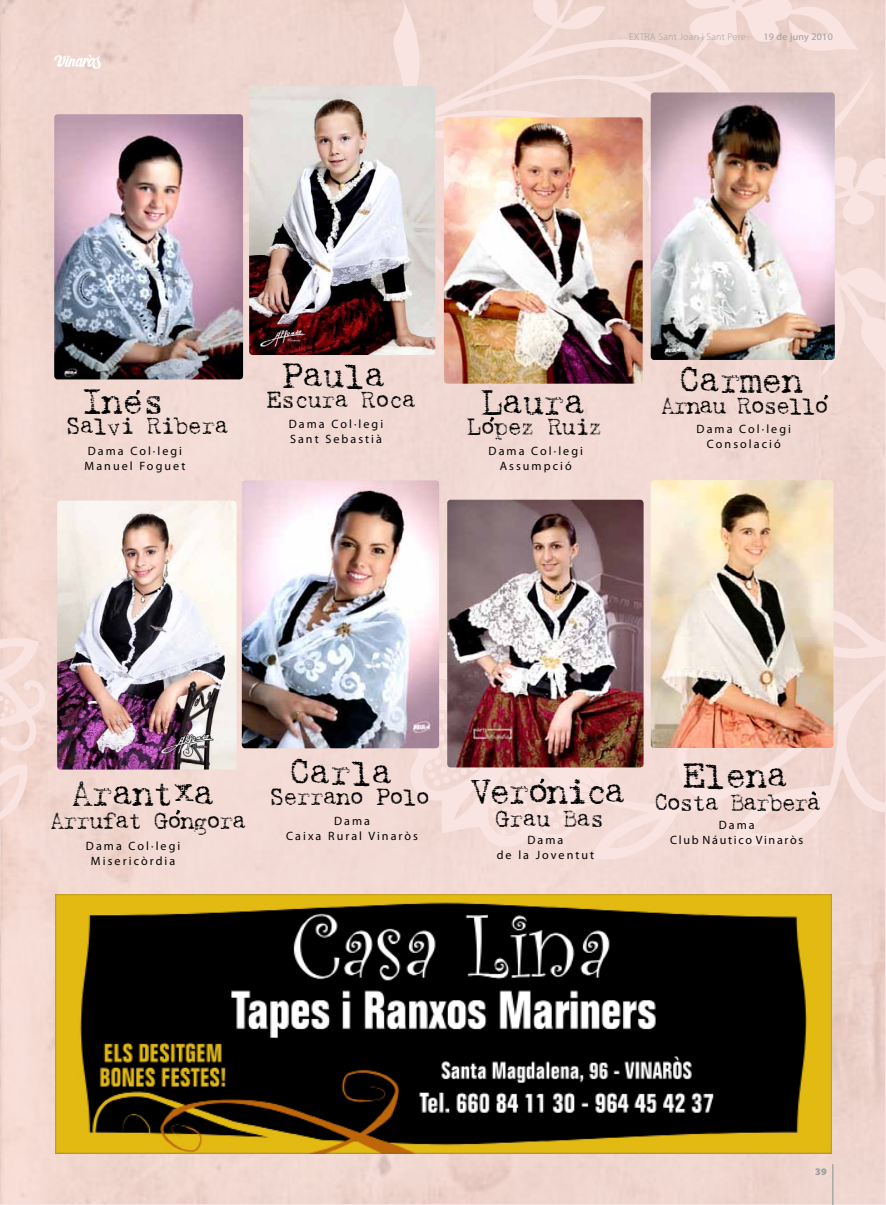
<style>
.page{position:relative;width:886px;height:1205px;background:#f2d8d1}
.page>*{position:absolute;margin:0;border:0;box-sizing:border-box;transform-origin:0 0}
.t1{font:36px "Harting";letter-spacing:-.03em;color:#000}
.t2{font:36px "Harting";letter-spacing:-.07em;color:#000}
.t3{font:23.88px "Harting";letter-spacing:-.05em;color:#000}
.t4{font:23.88px "Harting";letter-spacing:-.07em;color:#000}
.t5{font:12.12px/15px "Myriad Pro";letter-spacing:.17em;color:#000;text-align:center}
.t6{font:12.12px/15px "Myriad Pro";letter-spacing:.14em;color:#000;text-align:center}
.t7{font:300 10px "Myriad Pro";letter-spacing:.025em;color:#9c9e9f}
.t8{font:10px "Myriad Pro";letter-spacing:.025em;color:#9c9e9f}
.t9{font:900 10px "Myriad Pro";color:#9c9e9f}
</style>
<div class="page">
<svg style="left:0;top:622px;width:46px;height:346px"></svg>
<svg style="left:166px;top:0;width:720px;height:425px"></svg>
<svg style="left:407px;top:600px;width:479px;height:272px"></svg>
<div style="left:446px;top:731px;width:7px;height:7px;background:#f6dfdb;border-radius:50%"></div>
<div style="left:443px;top:723px;width:7px;height:7px;background:#fae4e2;border-radius:50%"></div>
<div style="left:434px;top:726px;width:7px;height:7px;background:#eed6d8;border-radius:50%"></div>
<svg style="left:438px;top:713px;width:7px;height:7px"></svg>
<div style="left:445px;top:755px;width:7px;height:7px;background:#fae4e2;border-radius:50%"></div>
<div style="left:434px;top:758px;width:7px;height:7px;background:#fae4e2;border-radius:50%"></div>
<div style="left:426px;top:763px;width:7px;height:7px;background:#fae4e2;border-radius:50%"></div>
<div style="left:428px;top:772px;width:7px;height:7px;background:#fae4e2;border-radius:50%"></div>
<div style="left:440px;top:767px;width:7px;height:6px;background:#fae4e2;border-radius:50%"></div>
<svg style="left:449px;top:763px;width:7px;height:7px"></svg>
<svg style="left:470px;top:765px;width:7px;height:6px"></svg>
<div style="left:460px;top:768px;width:7px;height:7px;background:#fae4e2;border-radius:50%"></div>
<div style="left:452px;top:773px;width:7px;height:7px;background:#fae4e2;border-radius:50%"></div>
<div style="left:443px;top:776px;width:7px;height:7px;background:#fae4e2;border-radius:50%"></div>
<div style="left:434px;top:779px;width:7px;height:7px;background:#fae4e2;border-radius:50%"></div>
<svg style="left:438px;top:734px;width:7px;height:7px"></svg>
<div style="left:442px;top:744px;width:7px;height:7px;background:#fae4e2;border-radius:50%"></div>
<div style="left:521px;top:800px;width:7px;height:7px;background:#fae4e2;border-radius:50%"></div>
<div style="left:512px;top:804px;width:7px;height:6px;background:#fae4e2;border-radius:50%"></div>
<div style="left:503px;top:806px;width:7px;height:7px;background:#fae4e2;border-radius:50%"></div>
<div style="left:506px;top:815px;width:7px;height:7px;background:#fae4e2;border-radius:50%"></div>
<svg style="left:510px;top:824px;width:6px;height:6px"></svg>
<div style="left:500px;top:829px;width:7px;height:6px;background:#fae4e2;border-radius:50%"></div>
<div style="left:496px;top:818px;width:6px;height:7px;background:#fae4e2;border-radius:50%"></div>
<div style="left:492px;top:811px;width:7px;height:7px;background:#fae4e2;border-radius:50%"></div>
<div style="left:490px;top:802px;width:7px;height:6px;background:#fae4e2;border-radius:50%"></div>
<div style="left:499px;top:797px;width:7px;height:7px;background:#fae4e2;border-radius:50%"></div>
<div style="left:496px;top:788px;width:6px;height:7px;background:#fae4e2;border-radius:50%"></div>
<div style="left:508px;top:795px;width:7px;height:6px;background:#fae4e2;border-radius:50%"></div>
<div style="left:504px;top:783px;width:7px;height:7px;background:#fae4e2;border-radius:50%"></div>
<div style="left:502px;top:775px;width:7px;height:6px;background:#fae4e2;border-radius:50%"></div>
<div style="left:515px;top:781px;width:7px;height:7px;background:#fae4e2;border-radius:50%"></div>
<div style="left:511px;top:771px;width:7px;height:7px;background:#fae4e2;border-radius:50%"></div>
<div style="left:520px;top:768px;width:7px;height:7px;background:#fae4e2;border-radius:50%"></div>
<div style="left:525px;top:777px;width:7px;height:7px;background:#fae4e2;border-radius:50%"></div>
<div style="left:529px;top:787px;width:6px;height:7px;background:#fae4e2;border-radius:50%"></div>
<div style="left:532px;top:797px;width:7px;height:6px;background:#fae4e2;border-radius:50%"></div>
<svg style="left:536px;top:806px;width:6px;height:6px"></svg>
<div style="left:539px;top:816px;width:6px;height:7px;background:#fae4e2;border-radius:50%"></div>
<div style="left:543px;top:825px;width:7px;height:6px;background:#fae4e2;border-radius:50%"></div>
<div style="left:552px;top:822px;width:7px;height:7px;background:#fae4e2;border-radius:50%"></div>
<svg style="left:548px;top:811px;width:6px;height:6px"></svg>
<div style="left:544px;top:802px;width:7px;height:6px;background:#fae4e2;border-radius:50%"></div>
<div style="left:541px;top:792px;width:7px;height:6px;background:#fae4e2;border-radius:50%"></div>
<div style="left:538px;top:785px;width:6px;height:7px;background:#fae4e2;border-radius:50%"></div>
<div style="left:534px;top:775px;width:7px;height:7px;background:#fae4e2;border-radius:50%"></div>
<div style="left:547px;top:782px;width:7px;height:6px;background:#fae4e2;border-radius:50%"></div>
<div style="left:550px;top:791px;width:7px;height:7px;background:#fae4e2;border-radius:50%"></div>
<div style="left:554px;top:799px;width:7px;height:7px;background:#fae4e2;border-radius:50%"></div>
<div style="left:557px;top:808px;width:7px;height:7px;background:#fae4e2;border-radius:50%"></div>
<div style="left:560px;top:817px;width:7px;height:7px;background:#fae4e2;border-radius:50%"></div>
<div style="left:514px;top:812px;width:7px;height:6px;background:#fae4e2;border-radius:50%"></div>
<div style="left:524px;top:808px;width:7px;height:7px;background:#fae4e2;border-radius:50%"></div>
<div style="left:518px;top:790px;width:7px;height:7px;background:#fae4e2;border-radius:50%"></div>
<img style="left:57px;top:500px;width:179px;height:269px">
<img style="left:242px;top:480px;width:197px;height:268px">
<img style="left:651px;top:92px;width:184px;height:268px">
<img style="left:651px;top:480px;width:182px;height:268px">
<img style="left:54px;top:114px;width:189px;height:265px">
<img style="left:444px;top:117px;width:199px;height:267px">
<img style="left:249px;top:86px;width:186px;height:269px">
<img style="left:447px;top:500px;width:196px;height:267px">
<svg style="left:54px;top:54px;width:47px;height:15px"></svg>
<hr style="left:832px;top:1164px;width:1px;height:41px;background:#9c9e9f">
<img style="left:56px;top:894px;width:776px;height:259px">
<svg style="left:540px;top:778px;width:4px;height:5px"></svg>
<svg style="left:811px;top:791px;width:5px;height:4px"></svg>
<svg style="left:824px;top:395px;width:4px;height:4px"></svg>
<svg style="left:490px;top:417px;width:4px;height:5px"></svg>
<svg style="left:136px;top:390px;width:4px;height:5px"></svg>
<svg style="left:176px;top:810px;width:4px;height:4px"></svg>
<p class="t7" style="left:629px;top:31px;width:118px">EXTRA Sant Joan i Sant Pere</p>
<p class="t8" style="left:763px;top:31px;width:71px">19 de juny 2010</p>
<p class="t1" style="left:80px;top:386px;width:85px">Ines</p>
<p class="t1" style="left:281px;top:360px;width:106px">Paula</p>
<p class="t3" style="left:267px;top:390px;width:151px">Escura Roca</p>
<p class="t1" style="left:481px;top:387px;width:106px">Laura</p>
<p class="t1" style="left:678px;top:365px;width:126px">Carmen</p>
<p class="t4" style="left:661px;top:395px;width:169px">Arnau Rosello</p>
<p class="t3" style="left:66px;top:416px;width:164px">Salvi Ribera</p>
<p class="t5" style="left:85px;top:443px;width:102px;text-align:left">Dama Col·legi<br>Manuel Foguet</p>
<p class="t5" style="left:289px;top:416px;width:96px;text-align:left">Dama Col·legi<br>Sant Sebastià</p>
<p class="t3" style="left:467px;top:416px;width:138px">Lopez Ruiz</p>
<p class="t5" style="left:488px;top:444px;width:96px">Dama Col·legi<br>Assumpció</p>
<p class="t5" style="left:696px;top:421px;width:96px">Dama Col·legi<br>Consolació</p>
<p class="t1" style="left:71px;top:778px;width:145px">Arantxa</p>
<p class="t3" style="left:50px;top:810px;width:198px">Arrufat Gongora</p>
<p class="t5" style="left:86px;top:838px;width:96px">Dama Col·legi<br>Misericòrdia</p>
<p class="t1" style="left:288px;top:757px;width:106px">Carla</p>
<p class="t3" style="left:270px;top:786px;width:162px">Serrano Polo</p>
<p class="t5" style="left:286px;top:813px;width:133px">Dama<br>Caixa Rural Vinaròs</p>
<p class="t2" style="left:470px;top:776px;width:158px">Veronica</p>
<p class="t3" style="left:496px;top:808px;width:110px">Grau Bas</p>
<p class="t5" style="left:497px;top:832px;width:99px">Dama<br>de la Joventut</p>
<p class="t1" style="left:683px;top:759px;width:106px">Elena</p>
<p class="t4" style="left:654px;top:792px;width:169px">Costa Barbera</p>
<p class="t6" style="left:670px;top:817px;width:135px">Dama<br>Club Náutico Vinaròs</p>
<p class="t9" style="left:815px;top:1165px;width:13px">39</p>
</div>
